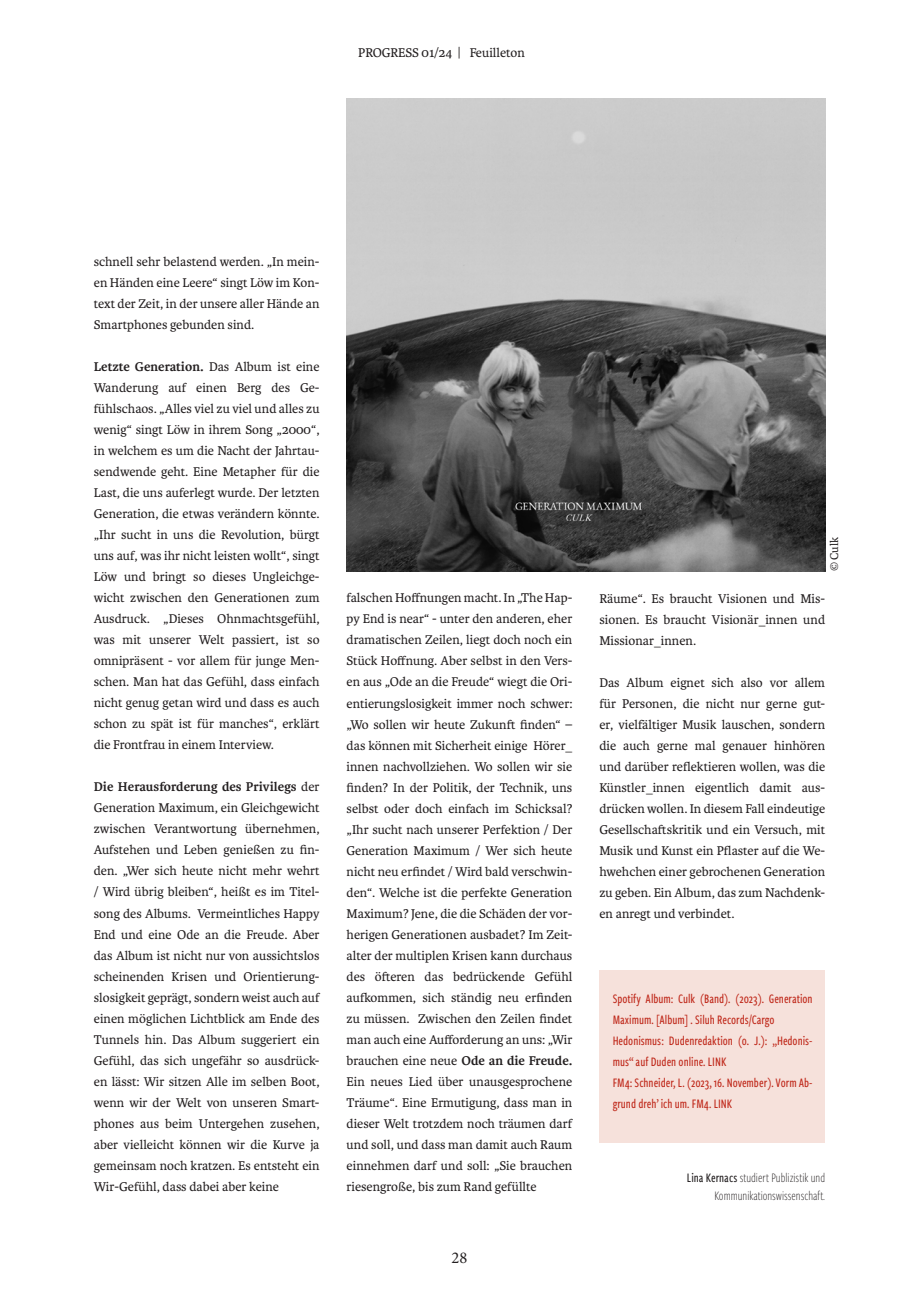
<style>
.page{position:relative;width:919px;height:1289px;background:#fff}
.page>*{position:absolute;margin:0;border:0;box-sizing:border-box;transform-origin:0 0}
.t1{font:16.5px "Minion Pro";color:#231f20}
.t2{font:13.5px/21px "Karmina";color:#231f20;text-align:justify}
.t3{font:500 13.5px/21px "Freight Sans Cmp Pro";color:#bf2719}
.t4{font:300 13.5px/18px "Freight Sans Cmp Pro";color:#231f20;text-align:right}
.t5{font:12px "Karmina";color:#231f20}
.s1{font-weight:700}
.s2{font-weight:500}
</style>
<div class="page">
<img style="left:346px;top:98px;width:479px;height:473px">
<div style="left:599px;top:970px;width:226px;height:172px;background:#f6e1db"></div>
<p class="t2" style="left:358px;top:42px;width:168px">PROGRESS 01/24 | Feuilleton</p>
<p class="t2" style="left:94px;top:251px;width:227px">schnell sehr belastend werden. „In mein&shy;en Händen eine Leere“ singt Löw im Kon&shy;text der Zeit, in der unsere aller Hände an Smartphones gebunden sind.</p>
<p class="t2" style="left:94px;top:356px;width:227px"><span class="s1">Letzte Generation.</span> Das Album ist eine Wanderung auf einen Berg des Ge&shy;fühlschaos. „Alles viel zu viel und alles zu wenig“ singt Löw in ihrem Song „2000“, in welchem es um die Nacht der Jahrtau&shy;sendwende geht. Eine Metapher für die Last, die uns auferlegt wurde. Der letzten Generation, die etwas verändern könnte. „Ihr sucht in uns die Revolution, bürgt uns auf, was ihr nicht leisten wollt“, singt Löw und bringt so dieses Ungleichge&shy;wicht zwischen den Generationen zum Ausdruck. „Dieses Ohnmachtsgefühl, was mit unserer Welt passiert, ist so omnipräsent - vor allem für junge Men&shy;schen. Man hat das Gefühl, dass einfach nicht genug getan wird und dass es auch schon zu spät ist für manches“, erklärt die Frontfrau in einem Interview.</p>
<p class="t2" style="left:94px;top:776px;width:227px"><span class="s1">Die Herausforderung des Privilegs</span> der Generation Maximum, ein Gleichgewicht zwischen Verantwortung übernehmen, Aufstehen und Leben genießen zu fin&shy;den. „Wer sich heute nicht mehr wehrt / Wird übrig bleiben“, heißt es im Titel&shy;song des Albums. Vermeintliches Happy End und eine Ode an die Freude. Aber das Album ist nicht nur von aussichtslos scheinenden Krisen und Orientierung&shy;slosigkeit geprägt, sondern weist auch auf einen möglichen Lichtblick am Ende des Tunnels hin. Das Album suggeriert ein Gefühl, das sich ungefähr so ausdrück&shy;en lässt: Wir sitzen Alle im selben Boot, wenn wir der Welt von unseren Smart&shy;phones aus beim Untergehen zusehen, aber vielleicht können wir die Kurve ja gemeinsam noch kratzen. Es entsteht ein Wir-Gefühl, dass dabei aber keine</p>
<p class="t5" style="left:827px;top:571px;width:36px;rotate:-90deg">© Culk</p>
<p class="t2" style="left:346px;top:587px;width:227px">falschen Hoffnungen macht. In „The Hap&shy;py End is near“ - unter den anderen, eher dramatischen Zeilen, liegt doch noch ein Stück Hoffnung. Aber selbst in den Vers&shy;en aus „Ode an die Freude“ wiegt die Ori&shy;entierungslosigkeit immer noch schwer: „Wo sollen wir heute Zukunft finden“ – das können mit Sicherheit einige Hörer_ innen nachvollziehen. Wo sollen wir sie finden? In der Politik, der Technik, uns selbst oder doch einfach im Schicksal? „Ihr sucht nach unserer Perfektion / Der Generation Maximum / Wer sich heute nicht neu erfindet / Wird bald verschwin&shy;den“. Welche ist die perfekte Generation Maximum? Jene, die die Schäden der vor&shy;herigen Generationen ausbadet? Im Zeit&shy;alter der multiplen Krisen kann durchaus des öfteren das bedrückende Gefühl aufkommen, sich ständig neu erfinden zu müssen. Zwischen den Zeilen findet man auch eine Aufforderung an uns: „Wir brauchen eine neue <span class="s1">Ode an die Freude.<br></span>Ein neues Lied über unausgesprochene Träume“. Eine Ermutigung, dass man in dieser Welt trotzdem noch träumen darf und soll, und dass man damit auch Raum einnehmen darf und soll: „Sie brauchen riesengroße, bis zum Rand gefüllte</p>
<p class="t2" style="left:599px;top:588px;width:227px">Räume“. Es braucht Visionen und Mis&shy;sionen. Es braucht Visionär_innen und Missionar_innen.</p>
<p class="t2" style="left:599px;top:672px;width:227px">Das Album eignet sich also vor allem für Personen, die nicht nur gerne gut&shy;er, vielfältiger Musik lauschen, sondern die auch gerne mal genauer hinhören und darüber reflektieren wollen, was die Künstler_innen eigentlich damit aus&shy;drücken wollen. In diesem Fall eindeutige Gesellschaftskritik und ein Versuch, mit Musik und Kunst ein Pflaster auf die We&shy;hwehchen einer gebrochenen Generation zu geben. Ein Album, das zum Nachdenk&shy;en anregt und verbindet.</p>
<p class="t3" style="left:612px;top:987px;width:201px">Spotify Album: Culk (Band). (2023). Generation Maximum. [Album] . Siluh Records/Cargo Hedonismus: Dudenredaktion (o. J.): „Hedonis&shy;mus“ auf Duden online. LINK<br>FM4: Schneider, L. (2023, 16. November). Vorm Ab&shy;grund dreh’ ich um. FM4. LINK</p>
<p class="t4" style="left:687px;top:1168px;width:140px"><span class="s2">Lina Kernacs</span> studiert Publizistik und<br>Kommunikationswissenschaft.</p>
<p class="t1" style="left:451px;top:1246px;width:17px">28</p>
</div>
